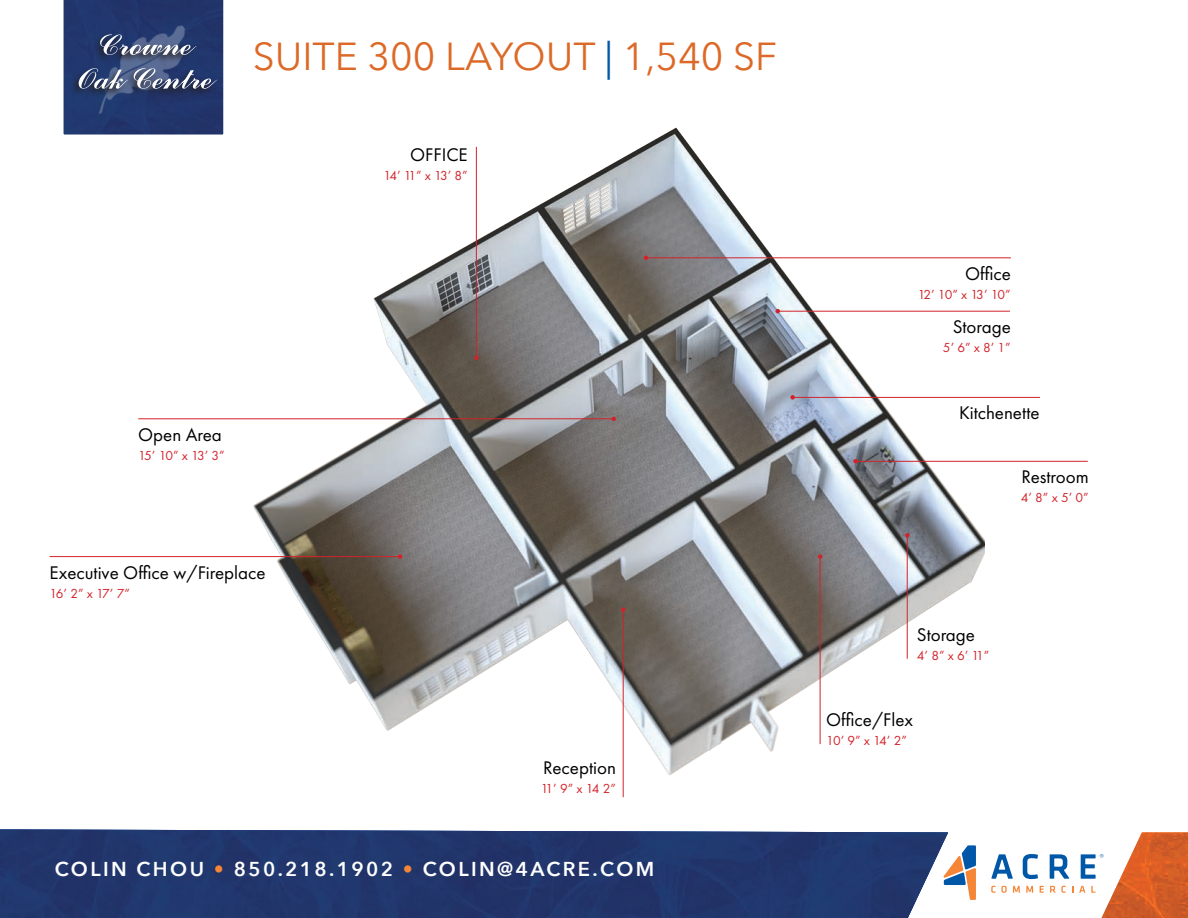
<style>
.page{position:relative;width:1188px;height:918px;background:#fff}
.page>*{position:absolute;margin:0;border:0;box-sizing:border-box;transform-origin:0 0}
.t1{font:39px "Avenir Next";color:#dc6927}
.t2{font:600 20.1px "Avenir Next";letter-spacing:.12em;color:#fff}
.t3{font:19.05px "Futura PT";color:#000}
.t4{font:13.5px "Futura PT";letter-spacing:-.125em;color:#d2232a}
.s1{color:#0057a8}
.s2{color:#f58537}
</style>
<div class="page">
<div style="left:0;top:829px;width:948px;height:89px;background:#21366d"></div>
<svg style="left:991px;top:854px;width:22px;height:25px"></svg>
<svg style="left:1023px;top:854px;width:15px;height:25px"></svg>
<svg style="left:1050px;top:854px;width:19px;height:25px"></svg>
<svg style="left:991px;top:886px;width:16px;height:7px"></svg>
<svg style="left:1013px;top:886px;width:7px;height:7px"></svg>
<svg style="left:1026px;top:886px;width:7px;height:7px"></svg>
<svg style="left:1040px;top:886px;width:4px;height:7px"></svg>
<svg style="left:1050px;top:886px;width:16px;height:7px"></svg>
<svg style="left:944px;top:845px;width:32px;height:55px"></svg>
<svg style="left:1079px;top:854px;width:23px;height:64px"></svg>
<img style="left:1102px;top:832px;width:86px;height:86px">
<svg style="left:63px;top:0;width:161px;height:135px;background:#344676"></svg>
<img style="left:213px;top:121px;width:772px;height:666px">
<hr style="left:138px;top:418px;width:475px;height:1px;background:#d2232a">
<svg style="left:611px;top:417px;width:5px;height:4px"></svg>
<hr style="left:647px;top:257px;width:364px;height:1px;background:#d2232a">
<svg style="left:644px;top:256px;width:4px;height:4px"></svg>
<hr style="left:794px;top:397px;width:246px;height:1px;background:#d2232a">
<svg style="left:790px;top:395px;width:5px;height:5px"></svg>
<hr style="left:857px;top:461px;width:231px;height:1px;background:#d2232a">
<svg style="left:853px;top:459px;width:5px;height:5px"></svg>
<hr style="left:779px;top:311px;width:231px;height:1px;background:#d2232a">
<svg style="left:775px;top:309px;width:5px;height:4px"></svg>
<hr style="left:50px;top:556px;width:349px;height:1px;background:#d2232a">
<svg style="left:398px;top:554px;width:4px;height:5px"></svg>
<hr style="left:820px;top:558px;width:1px;height:186px;background:#d2232a">
<svg style="left:818px;top:554px;width:4px;height:5px"></svg>
<hr style="left:907px;top:536px;width:1px;height:123px;background:#d2232a">
<svg style="left:905px;top:533px;width:5px;height:4px"></svg>
<hr style="left:623px;top:611px;width:1px;height:186px;background:#d2232a">
<svg style="left:621px;top:608px;width:5px;height:4px"></svg>
<hr style="left:476px;top:147px;width:1px;height:210px;background:#d2232a">
<svg style="left:474px;top:356px;width:5px;height:4px"></svg>
<p class="t1" style="left:253px;top:24px;width:526px">SUITE 300 LAYOUT <span class="s1">|</span> 1,540 SF</p>
<p class="t3" style="left:138px;top:423px;width:85px">Open Area</p>
<p class="t4" style="left:138px;top:447px;width:88px">15’ 10” x 13’ 3”</p>
<p class="t3" style="left:50px;top:561px;width:218px">Executive Office w/Fireplace</p>
<p class="t4" style="left:50px;top:585px;width:82px">16’ 2” x 17’ 7”</p>
<p class="t3" style="left:410px;top:144px;width:59px">OFFICE</p>
<p class="t4" style="left:383px;top:168px;width:86px">14’ 11” x 13’ 8”</p>
<p class="t3" style="left:543px;top:756px;width:74px">Reception</p>
<p class="t4" style="left:541px;top:780px;width:76px">11’ 9” x 14 2”</p>
<p class="t2" style="left:55px;top:852px;width:601px">COLIN CHOU <span class="s2">•</span> 850.218.1902 <span class="s2">•</span> COLIN@4ACRE.COM</p>
<p class="t3" style="left:965px;top:262px;width:47px">Office</p>
<p class="t4" style="left:918px;top:286px;width:95px">12’ 10” x 13’ 10”</p>
<p class="t3" style="left:953px;top:315px;width:60px">Storage</p>
<p class="t4" style="left:943px;top:340px;width:69px">5’ 6” x 8’ 1”</p>
<p class="t3" style="left:959px;top:402px;width:82px">Kitchenette</p>
<p class="t3" style="left:1022px;top:466px;width:69px">Restroom</p>
<p class="t4" style="left:1021px;top:490px;width:69px">4’ 8” x 5’ 0”</p>
<p class="t3" style="left:917px;top:623px;width:60px">Storage</p>
<p class="t4" style="left:917px;top:647px;width:74px">4’ 8” x 6’ 11”</p>
<p class="t3" style="left:826px;top:709px;width:89px">Office/Flex</p>
<p class="t4" style="left:826px;top:733px;width:82px">10’ 9” x 14’ 2”</p>
</div>
